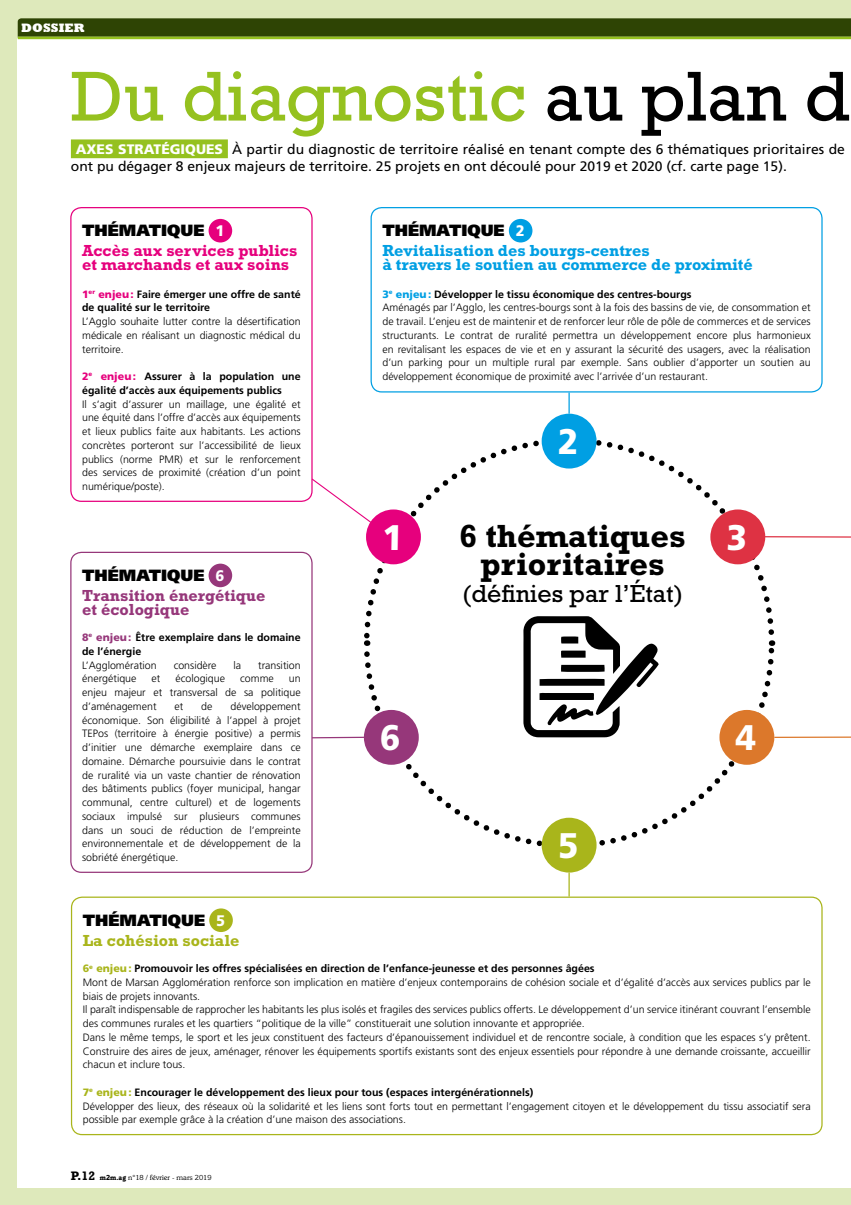
<style>
.page{position:relative;width:851px;height:1205px;background:#fff}
.page>*{position:absolute;margin:0;border:0;box-sizing:border-box;transform-origin:0 0}
.t1{font:71.75px "Rockwell";color:#95c11f}
.t2{font:900 35.62px "Frutiger";color:#fff;scale:.94 1}
.t3{font:700 32.5px/27.5px "Rockwell";color:#000;text-align:center}
.t4{font:25px "Rockwell";color:#000}
.t5{font:700 16.25px/13.8px "Rockwell";color:#009fe3}
.t6{font:900 16.25px "Frutiger";color:#000}
.t7{font:700 16.25px/13.8px "Rockwell";color:#e6007d}
.t8{font:700 16.25px/13.8px "Rockwell";color:#96377a}
.t9{font:700 16.25px "Rockwell";color:#a9b51b}
.t10{font:13.75px/17.5px "Frutiger";color:#000}
.t11{font:800 12.5px "Rockwell";color:#fff}
.t12{font:300 10.62px/13.8px "Frutiger";color:#000;text-align:justify}
.t13{font:700 10.62px/13.8px "Frutiger";color:#000}
.t14{font:7.5px "Italia";color:#000}
.s1{color:#000}
.s2{font-weight:900;color:#fff}
.s3{font-size:15.25px;color:#fff}
.s4{font-weight:900;color:#e6007d}
.s5{font-weight:900;color:#96377a}
.s6{font-weight:900;color:#009fe3}
.s7{font-weight:700}
.s8{font-weight:900;color:#a9b51b}
.s9{font-family:"Rockwell";font-weight:700;font-size:12.5px}
</style>
<div class="page">
<div style="left:0;top:0;width:850px;height:1205px;background:#dee9bb"></div>
<div style="left:18px;top:38px;width:832px;height:1149px;background:#fff"></div>
<svg style="left:18px;top:18px;width:832px;height:19px;background:#344a09"></svg>
<hr style="left:18px;top:37px;width:832px;height:2px;background:#95c11f">
<div style="left:71px;top:139px;width:157px;height:19px;background:#95c11f"></div>
<div style="left:208px;top:219px;width:24px;height:23px;background:#e6007d;border-radius:50%"></div>
<div style="left:70px;top:207px;width:242px;height:295px;border:1px solid #e6007d;border-radius:11px"></div>
<div style="left:208px;top:564px;width:24px;height:23px;background:#96377a;border-radius:50%"></div>
<div style="left:70px;top:552px;width:242px;height:321px;border:1px solid #96377a;border-radius:11px"></div>
<div style="left:508px;top:219px;width:24px;height:23px;background:#009fe3;border-radius:50%"></div>
<div style="left:370px;top:207px;width:452px;height:185px;border:1px solid #009fe3;border-radius:11px"></div>
<div style="left:209px;top:908px;width:24px;height:24px;background:#a9b51b;border-radius:50%"></div>
<div style="left:71px;top:896px;width:751px;height:239px;border:1px solid #a9b51b;border-radius:11px"></div>
<svg style="left:523px;top:616px;width:95px;height:121px"></svg>
<svg style="left:574px;top:643px;width:202px;height:208px"></svg>
<svg style="left:568px;top:435px;width:206px;height:203px"></svg>
<svg style="left:364px;top:440px;width:200px;height:203px"></svg>
<svg style="left:364px;top:648px;width:205px;height:199px"></svg>
<div style="left:366px;top:509px;width:55px;height:55px;background:#e6007d;border-radius:50%"></div>
<div style="left:364px;top:710px;width:54px;height:55px;background:#96377a;border-radius:50%"></div>
<div style="left:710px;top:509px;width:55px;height:55px;background:#de3243;border-radius:50%"></div>
<div style="left:719px;top:710px;width:55px;height:55px;background:#dc782b;border-radius:50%"></div>
<div style="left:541px;top:414px;width:55px;height:54px;background:#009fe3;border-radius:50%"></div>
<div style="left:541px;top:818px;width:55px;height:54px;background:#a9b51b;border-radius:50%"></div>
<svg style="left:310px;top:477px;width:70px;height:53px"></svg>
<svg style="left:568px;top:392px;width:1px;height:22px"></svg>
<svg style="left:765px;top:535px;width:85px;height:3px"></svg>
<svg style="left:311px;top:736px;width:53px;height:3px"></svg>
<svg style="left:568px;top:872px;width:1px;height:24px"></svg>
<hr style="left:774px;top:736px;width:76px;height:2px;background:#dc782b">
<p class="t11" style="left:21px;top:20px;width:65px">DOSSIER</p>
<h1 class="t1" style="left:71px;top:55px;width:779px">Du diagnostic <span class="s1">au plan d</span></h1>
<p class="t10" style="left:71px;top:140px;width:775px;text-indent:5px"><span class="s2">AXES STRATÉGIQUES</span> À partir du diagnostic de territoire réalisé en tenant compte des 6 thématiques prioritaires de ont pu dégager 8 enjeux majeurs de territoire. 25 projets en ont découlé pour 2019 et 2020 (cf. carte page 15).</p>
<h3 class="t6" style="left:82px;top:221px;width:144px">THÉMATIQUE <span class="s3">1</span></h3>
<h3 class="t7" style="left:82px;top:244px;width:217px">Accès aux services publics et marchands et aux soins</h3>
<p class="t13" style="left:82px;top:287px;width:220px"><span class="s4">1</span><sup>er</sup> <span class="s4">enjeu:</span> Faire émerger une offre de santé de qualité sur le territoire</p>
<p class="t12" style="left:82px;top:315px;width:220px">L’Agglo souhaite lutter contre la désertification médicale en réalisant un diagnostic médical du territoire.</p>
<p class="t13" style="left:82px;top:369px;width:220px"><span class="s4">2</span><sup>e</sup> <span class="s4">enjeu:</span> Assurer à la population une égalité d’accès aux équipements publics</p>
<p class="t12" style="left:82px;top:397px;width:220px">Il s’agit d’assurer un maillage, une égalité et une équité dans l’offre d’accès aux équipements et lieux publics faite aux habitants. Les actions concrètes porteront sur l’accessibilité de lieux publics (norme PMR) et sur le renforcement des services de proximité (création d’un point numérique/poste).</p>
<h3 class="t6" style="left:82px;top:565px;width:144px">THÉMATIQUE <span class="s3">6</span></h3>
<h3 class="t8" style="left:82px;top:588px;width:185px">Transition énergétique et écologique</h3>
<p class="t13" style="left:82px;top:630px;width:220px"><span class="s5">8</span><sup>e</sup> <span class="s5">enjeu:</span> Être exemplaire dans le domaine de l’énergie</p>
<p class="t12" style="left:82px;top:658px;width:76px">L’Agglomération</p>
<p class="t12" style="left:174px;top:658px;width:44px">considère</p>
<p class="t12" style="left:233px;top:658px;width:9px">la</p>
<p class="t12" style="left:258px;top:658px;width:44px">transition</p>
<p class="t12" style="left:82px;top:672px;width:56px">énergétique</p>
<p class="t12" style="left:151px;top:672px;width:10px">et</p>
<p class="t12" style="left:175px;top:672px;width:51px">écologique</p>
<p class="t12" style="left:240px;top:672px;width:35px">comme</p>
<p class="t12" style="left:82px;top:672px;width:220px;text-indent:207px">un enjeu majeur et transversal de sa politique d’aménagement</p>
<p class="t12" style="left:82px;top:699px;width:220px;text-indent:148px">développement économique. Son éligibilité à l’appel à projet TEPos (territoire à énergie positive) a permis d’initier une démarche exemplaire dans ce domaine. Démarche poursuivie dans le contrat de ruralité via un vaste chantier de rénovation des bâtiments publics (foyer municipal, hangar communal, centre culturel) et de logements sociaux impulsé sur plusieurs communes dans un souci de réduction de l’empreinte environnementale et de développement de la sobriété énergétique.</p>
<p class="t12" style="left:174px;top:699px;width:10px">et</p>
<p class="t12" style="left:201px;top:699px;width:13px">de</p>
<h3 class="t6" style="left:382px;top:221px;width:144px">THÉMATIQUE <span class="s3">2</span></h3>
<h3 class="t5" style="left:382px;top:244px;width:372px">Revitalisation des bourgs-centres<br>à travers le soutien au commerce de proximité</h3>
<p class="t12" style="left:382px;top:287px;width:430px;text-align:left"><span class="s6">3</span><sup>e</sup> <span class="s6">enjeu:</span> <span class="s7">Développer le tissu économique des centres-bourgs<br></span>Aménagés par l’Agglo, les centres-bourgs sont à la fois des bassins de vie, de consommation et de travail. L’enjeu est de maintenir et de renforcer leur rôle de pôle de commerces et de services structurants. Le contrat de ruralité permettra un développement encore plus harmonieux en revitalisant les espaces de vie et en y assurant la sécurité des usagers, avec la réalisation d’un parking pour un multiple rural par exemple. Sans oublier d’apporter un soutien au développement économique de proximité avec l’arrivée d’un restaurant.</p>
<h2 class="t2" style="left:382px;top:516px;width:24px">1</h2>
<h2 class="t2" style="left:380px;top:716px;width:24px">6</h2>
<h2 class="t2" style="left:557px;top:420px;width:24px">2</h2>
<h3 class="t3" style="left:459px;top:522px;width:227px">6 thématiques prioritaires</h3>
<h3 class="t4" style="left:462px;top:579px;width:222px">(définies par l’État)</h3>
<h2 class="t2" style="left:726px;top:516px;width:24px">3</h2>
<h2 class="t2" style="left:557px;top:824px;width:24px">5</h2>
<h2 class="t2" style="left:735px;top:716px;width:24px">4</h2>
<h3 class="t6" style="left:83px;top:910px;width:144px">THÉMATIQUE <span class="s3">5</span></h3>
<h3 class="t9" style="left:83px;top:931px;width:158px">La cohésion sociale</h3>
<p class="t12" style="left:83px;top:961px;width:729px;text-align:left"><span class="s8">6</span><sup>e</sup> <span class="s8">enjeu:</span> <span class="s7">Promouvoir les offres spécialisées en direction de l’enfance-jeunesse et des personnes âgées<br></span>Mont de Marsan Agglomération renforce son implication en matière d’enjeux contemporains de cohésion sociale et d’égalité d’accès aux services publics par le biais de projets innovants.<br>Il paraît indispensable de rapprocher les habitants les plus isolés et fragiles des services publics offerts. Le développement d’un service itinérant couvrant l’ensemble des communes rurales et les quartiers “politique de la ville” constituerait une solution innovante et appropriée.<br>Dans le même temps, le sport et les jeux constituent des facteurs d’épanouissement individuel et de rencontre sociale, à condition que les espaces s’y prêtent.<br>Construire des aires de jeux, aménager, rénover les équipements sportifs existants sont des enjeux essentiels pour répondre à une demande croissante, accueillir chacun et inclure tous.</p>
<p class="t12" style="left:83px;top:1085px;width:729px;text-align:left"><span class="s8">7</span><sup>e</sup> <span class="s8">enjeu:</span> <span class="s7">Encourager le développement des lieux pour tous (espaces intergénérationnels)<br></span>Développer des lieux, des réseaux où la solidarité et les liens sont forts tout en permettant l’engagement citoyen et le développement du tissu associatif sera possible par exemple grâce à la création d’une maison des associations.</p>
<p class="t14" style="left:71px;top:1173px;width:142px"><span class="s9">P.12</span> <span class="s7">m2m.ag</span> n°18 / février - mars 2019</p>
</div>
